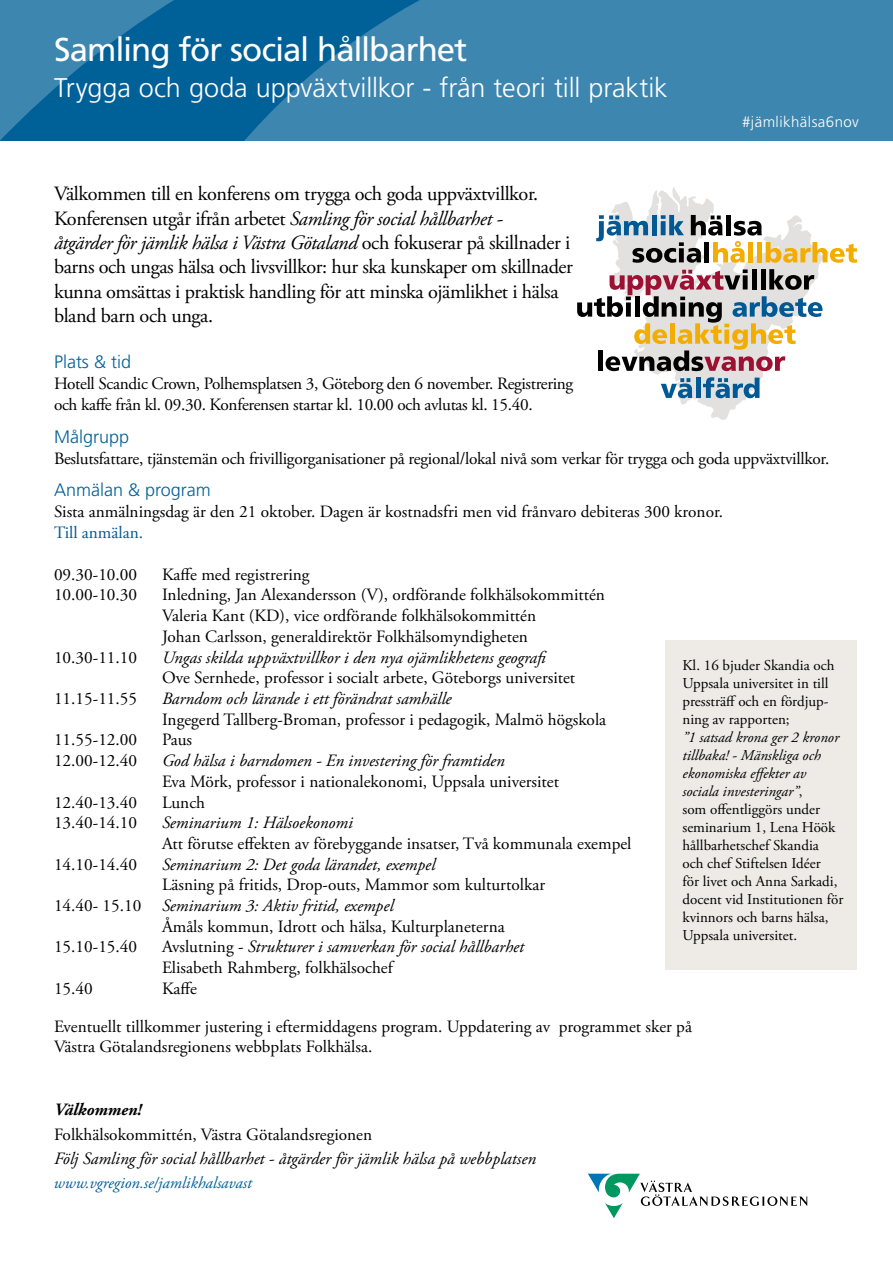
<style>
.page{position:relative;width:893px;height:1263px;background:#fff}
.page>*{position:absolute;margin:0;border:0;box-sizing:border-box;transform-origin:0 0}
.t1{font:33px "Frutiger LT Pro";letter-spacing:-.03em;color:#fff}
.t2{font:300 27px "Frutiger LT Pro";letter-spacing:-.005em;color:#fff}
.t3{font:20.25px/24.3px "Adobe Garamond Pro";letter-spacing:-.02em;color:#000}
.t4{font:300 18px "Frutiger LT Pro";color:#006098}
.t5{font:17.25px/20.7px "Adobe Garamond Pro";color:#000}
.t6{font:italic 17.25px "Adobe Garamond Pro";color:#000}
.t7{font:17.25px/21px "Adobe Garamond Pro";letter-spacing:-.02em;color:#000}
.t8{font:17.25px "Adobe Garamond Pro";color:#005994}
.t9{font:italic 700 17.25px "Adobe Garamond Pro";color:#000}
.t10{font:italic 16.5px "Adobe Garamond Pro";color:#006098}
.t11{font:15px/18px "Adobe Garamond Pro";color:#000}
.t12{font:300 15px "Frutiger LT Pro";letter-spacing:.03em;color:#fff}
.s1{font-style:italic}
.s2{font-style:normal}
</style>
<div class="page">
<svg style="left:611px;top:187px;width:212px;height:233px"></svg>
<svg style="left:596px;top:215px;width:261px;height:48px"></svg>
<svg style="left:661px;top:378px;width:31px;height:20px"></svg>
<div style="left:696px;top:378px;width:5px;height:20px;background:#005994"></div>
<svg style="left:703px;top:377px;width:56px;height:21px"></svg>
<svg style="left:577px;top:269px;width:245px;height:102px"></svg>
<svg style="left:0;top:0;width:71px;height:140px;background:#2e7caa"></svg>
<svg style="left:71px;top:0;width:822px;height:140px;background:#2c7ba9"></svg>
<svg style="left:588px;top:1174px;width:220px;height:44px"></svg>
<div style="left:666px;top:640px;width:191px;height:329px;background:#eeebe7"></div>
<h1 class="t1" style="left:54px;top:30px;width:415px">Samling för social hållbarhet</h1>
<h2 class="t2" style="left:54px;top:72px;width:615px">Trygga och goda uppväxtvillkor - från teori till praktik</h2>
<p class="t12" style="left:742px;top:113px;width:118px">#jämlikhälsa6nov</p>
<p class="t3" style="left:54px;top:183px;width:520px">Välkommen till en konferens om trygga och goda uppväxtvillkor.<br>Konferensen utgår ifrån arbetet <span class="s1">Samling för social hållbarhet -<br>åtgärder för jämlik hälsa i Västra Götaland</span> och fokuserar på skillnader i barns och ungas hälsa och livsvillkor: hur ska kunskaper om skillnader kunna omsättas i praktisk handling för att minska ojämlikhet i hälsa bland barn och unga.</p>
<p class="t4" style="left:54px;top:352px;width:79px">Plats &amp; tid</p>
<p class="t7" style="left:54px;top:374px;width:521px">Hotell Scandic Crown, Polhemsplatsen 3, Göteborg den 6 november. Registrering och kaffe från kl. 09.30. Konferensen startar kl. 10.00 och avlutas kl. 15.40.</p>
<p class="t4" style="left:54px;top:426px;width:77px">Målgrupp</p>
<p class="t5" style="left:54px;top:448px;width:777px">Beslutsfattare, tjänstemän och frivilligorganisationer på regional/lokal nivå som verkar för trygga och goda uppväxtvillkor.</p>
<p class="t4" style="left:54px;top:479px;width:158px">Anmälan &amp; program</p>
<p class="t5" style="left:54px;top:502px;width:671px">Sista anmälningsdag är den 21 oktober. Dagen är kostnadsfri men vid frånvaro debiteras 300 kronor.</p>
<p class="t8" style="left:54px;top:522px;width:91px">Till anmälan.</p>
<p class="t5" style="left:54px;top:564px;width:85px">09.30-10.00</p>
<p class="t5" style="left:162px;top:564px;width:149px">Kaffe med registrering</p>
<p class="t5" style="left:54px;top:585px;width:85px">10.00-10.30</p>
<p class="t5" style="left:162px;top:585px;width:444px">Inledning, Jan Alexandersson (V), ordförande folkhälsokommittén<br>Valeria Kant (KD), vice ordförande folkhälsokommittén<br>Johan Carlsson, generaldirektör Folkhälsomyndigheten</p>
<p class="t5" style="left:54px;top:647px;width:85px">10.30-11.10</p>
<p class="t6" style="left:162px;top:647px;width:389px">Ungas skilda uppväxtvillkor i den nya ojämlikhetens geografi</p>
<p class="t5" style="left:162px;top:668px;width:415px">Ove Sernhede, professor i socialt arbete, Göteborgs universitet</p>
<p class="t5" style="left:54px;top:689px;width:85px">11.15-11.55</p>
<p class="t6" style="left:162px;top:688px;width:291px">Barndom och lärande i ett förändrat samhälle</p>
<p class="t5" style="left:162px;top:709px;width:446px">Ingegerd Tallberg-Broman, professor i pedagogik, Malmö högskola</p>
<p class="t5" style="left:54px;top:730px;width:85px">11.55-12.00</p>
<p class="t5" style="left:162px;top:730px;width:32px">Paus</p>
<p class="t5" style="left:54px;top:751px;width:85px">12.00-12.40</p>
<p class="t6" style="left:162px;top:750px;width:344px">God hälsa i barndomen - En investering för framtiden</p>
<p class="t5" style="left:162px;top:771px;width:398px">Eva Mörk, professor i nationalekonomi, Uppsala universitet</p>
<p class="t5" style="left:54px;top:792px;width:85px">12.40-13.40</p>
<p class="t5" style="left:162px;top:792px;width:45px">Lunch</p>
<p class="t5" style="left:54px;top:813px;width:85px">13.40-14.10</p>
<p class="t6" style="left:162px;top:812px;width:192px">Seminarium 1: Hälsoekonomi</p>
<p class="t5" style="left:162px;top:834px;width:471px">Att förutse effekten av förebyggande insatser, Två kommunala exempel</p>
<p class="t5" style="left:54px;top:854px;width:85px">14.10-14.40</p>
<p class="t6" style="left:162px;top:854px;width:275px">Seminarium 2: Det goda lärandet, exempel</p>
<p class="t5" style="left:162px;top:875px;width:385px">Läsning på fritids, Drop-outs, Mammor som kulturtolkar</p>
<p class="t6" style="left:54px;top:895px;width:341px"><span class="s2">14.40- 15.10</span> Seminarium 3: Aktiv fritid, exempel</p>
<p class="t5" style="left:162px;top:916px;width:344px">Åmåls kommun, Idrott och hälsa, Kulturplaneterna</p>
<p class="t5" style="left:54px;top:937px;width:85px">15.10-15.40</p>
<p class="t5" style="left:162px;top:937px;width:364px">Avslutning - <span class="s1">Strukturer i samverkan för social hållbarhet<br></span>Elisabeth Rahmberg, folkhälsochef</p>
<p class="t5" style="left:54px;top:978px;width:40px">15.40</p>
<p class="t11" style="left:682px;top:657px;width:153px">Kl. 16 bjuder Skandia och<br>Uppsala universitet in till pressträff och en fördjup&shy;ning av rapporten;</p>
<p class="t11" style="left:682px;top:729px;width:162px"><span class="s1">”1 satsad krona ger 2 kronor tillbaka! - Mänskliga och ekonomiska effekter av sociala investeringar”</span>,<br>som offentliggörs under seminarium 1, Lena Höök hållbarhetschef Skandia och chef Stiftelsen Idéer<br>för livet och Anna Sarkadi, docent vid Institutionen för kvinnors och barns hälsa,<br>Uppsala universitet.</p>
<p class="t5" style="left:54px;top:970px;width:639px;line-height:37.7px;text-indent:108px">Kaffe<br>Eventuellt tillkommer justering i eftermiddagens program. Uppdatering av programmet sker på</p>
<p class="t5" style="left:54px;top:1037px;width:320px">Västra Götalandsregionens webbplats Folkhälsa.</p>
<p class="t9" style="left:54px;top:1100px;width:89px">Välkommen!</p>
<p class="t5" style="left:54px;top:1125px;width:320px">Folkhälsokommittén, Västra Götalandsregionen</p>
<p class="t6" style="left:54px;top:1148px;width:483px">Följ Samling för social hållbarhet - åtgärder för jämlik hälsa på webbplatsen</p>
<p class="t10" style="left:54px;top:1173px;width:199px">www.vgregion.se/jamlikhalsavast</p>
</div>
